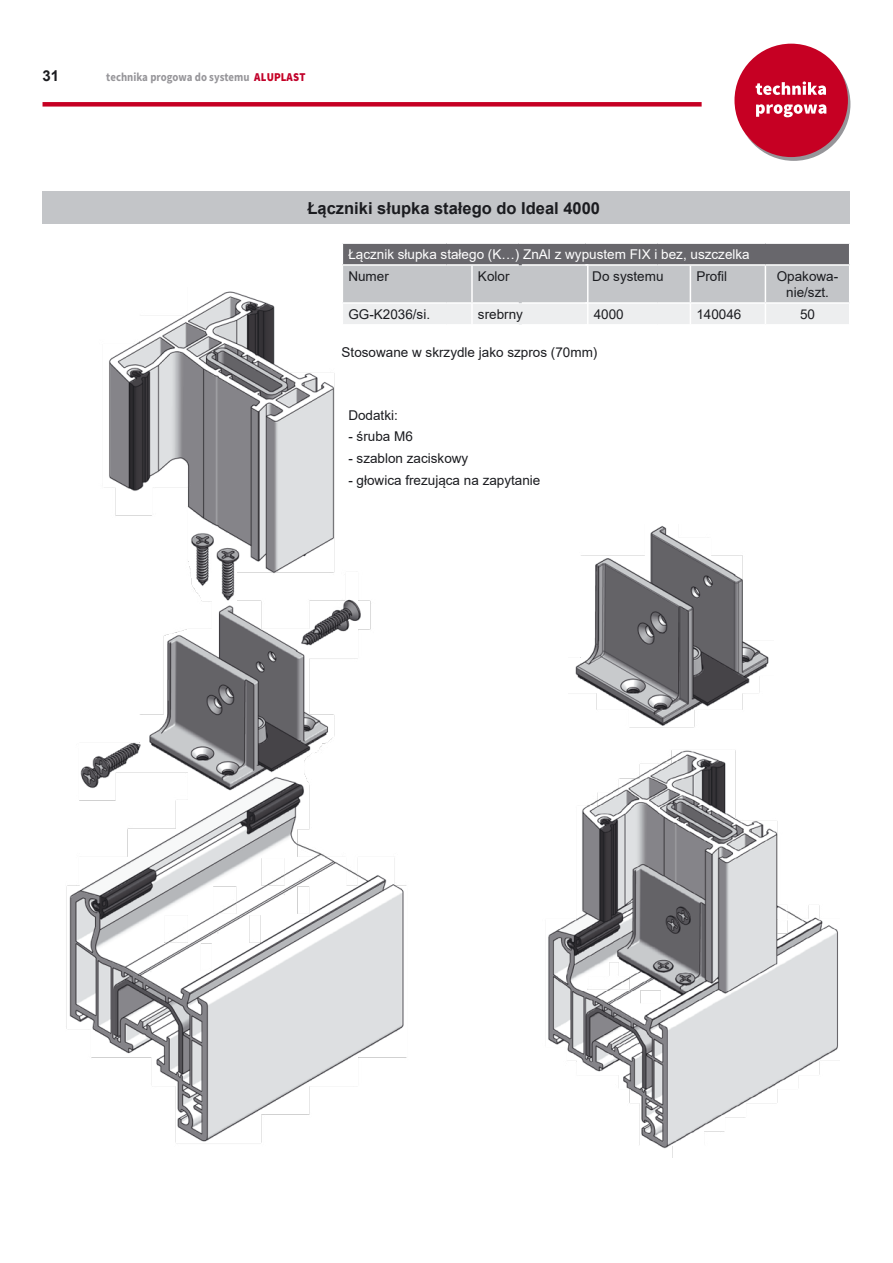
<style>
.page{position:relative;width:893px;height:1263px;background:#fff}
.page>*{position:absolute;margin:0;border:0;box-sizing:border-box;transform-origin:0 0}
.t1{font:700 16.5px "Arial";color:#1b1c20}
.t2{font:700 15px "Arial";color:#1b1c20}
.t3{font:13.5px/16.2px "Arial";color:#1b1c20;text-align:center}
.t4{font:13.5px "Arial";color:#fff}
.t5{font:700 12px "Source Sans Pro";color:#969599;scale:.9 1}
.s1{font-weight:900;color:#c1022b}
.s2{font-weight:900;color:#c60023}
</style>
<div class="page">
<div style="left:43px;top:102px;width:659px;height:5px;background:#c60023"></div>
<svg style="left:737px;top:47px;width:113px;height:114px"></svg>
<div style="left:734px;top:44px;width:114px;height:113px;background:#c60023;border-radius:50%"></div>
<svg style="left:756px;top:81px;width:70px;height:14px"></svg>
<svg style="left:756px;top:104px;width:70px;height:13px"></svg>
<div style="left:43px;top:191px;width:807px;height:33px;background:#c3c5c8"></div>
<svg style="left:342px;top:244px;width:508px;height:81px;background:#b7b8bb"></svg>
<hr style="left:342px;top:324px;width:104px;height:2px;background:#fff">
<hr style="left:446px;top:324px;width:73px;height:2px;background:#fff">
<hr style="left:522px;top:324px;width:66px;height:2px;background:#fff">
<hr style="left:585px;top:324px;width:73px;height:2px;background:#fff">
<hr style="left:658px;top:324px;width:107px;height:2px;background:#fff">
<hr style="left:765px;top:324px;width:85px;height:2px;background:#fff">
<img style="left:575px;top:526px;width:194px;height:202px">
<img style="left:66px;top:288px;width:342px;height:856px">
<img style="left:548px;top:750px;width:291px;height:408px">
<hr style="left:342px;top:403px;width:300px;height:2px;background:#fff">
<hr style="left:342px;top:428px;width:300px;height:1px;background:#fff">
<hr style="left:342px;top:447px;width:300px;height:1px;background:#fff">
<hr style="left:342px;top:469px;width:300px;height:1px;background:#fff">
<svg style="left:342px;top:405px;width:1px;height:85px"></svg>
<hr style="left:342px;top:490px;width:300px;height:2px;background:#fff">
<p class="t2" style="left:43px;top:65px;width:18px">31</p>
<p class="t5" style="left:106px;top:69px;width:223px">technika progowa do systemu <span class="s1">AL</span><span class="s2">UPL</span><span class="s1">AST</span></p>
<p class="t1" style="left:308px;top:196px;width:294px">Łączniki słupka stałego do Ideal 4000</p>
<p class="t4" style="left:348px;top:245px;width:403px">Łącznik słupka stałego (K…) ZnAl z wypustem FIX i bez, uszczelka</p>
<p class="t3" style="left:348px;top:268px;width:42px">Numer</p>
<p class="t3" style="left:478px;top:268px;width:33px">Kolor</p>
<p class="t3" style="left:592px;top:268px;width:73px">Do systemu</p>
<p class="t3" style="left:696px;top:268px;width:32px">Profil</p>
<p class="t3" style="left:777px;top:268px;width:63px">Opakowa&shy;nie/szt.</p>
<p class="t3" style="left:348px;top:306px;width:83px">GG-K2036/si.</p>
<p class="t3" style="left:478px;top:306px;width:47px">srebrny</p>
<p class="t3" style="left:594px;top:306px;width:32px">4000</p>
<p class="t3" style="left:696px;top:306px;width:47px">140046</p>
<p class="t3" style="left:800px;top:306px;width:17px">50</p>
<p class="t3" style="left:342px;top:344px;width:257px">Stosowane w skrzydle jako szpros (70mm)</p>
<p class="t3" style="left:348px;top:407px;width:51px">Dodatki:</p>
<p class="t3" style="left:348px;top:429px;width:66px">- śruba M6</p>
<p class="t3" style="left:348px;top:450px;width:122px">- szablon zaciskowy</p>
<p class="t3" style="left:348px;top:472px;width:194px">- głowica frezująca na zapytanie</p>
</div>
